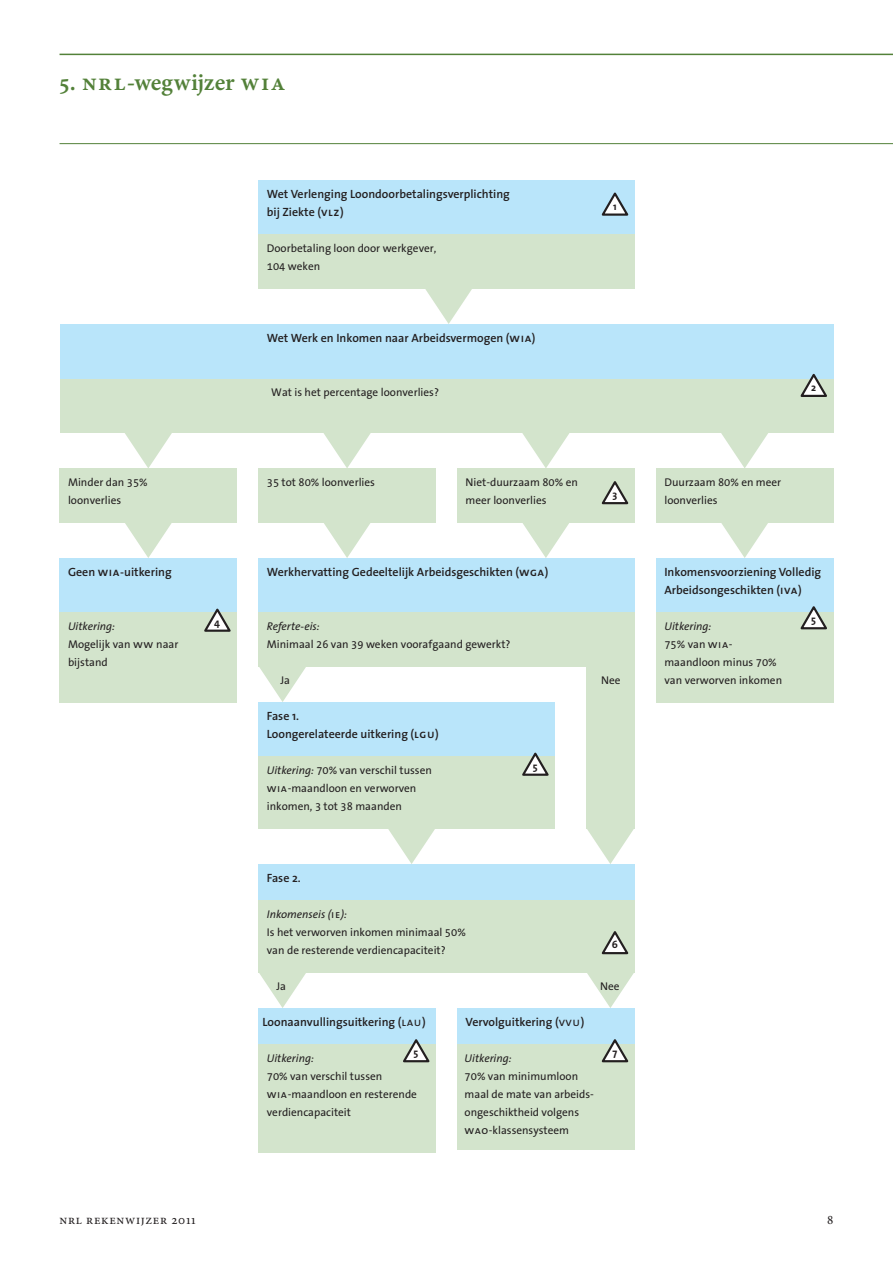
<style>
.page{position:relative;width:893px;height:1263px;background:#fff}
.page>*{position:absolute;margin:0;border:0;box-sizing:border-box;transform-origin:0 0}
.Kop_1{font:24px "Minion Pro Semibold Capt";letter-spacing:-.005em;color:#538139}
.t1{font:13.5px "Minion Pro";letter-spacing:.05em;color:#231f20}
.Tabelkop{font:600 12px/18px "The Sans";color:#231f20}
.Tabeltekst{font:11.25px/18px "The Sans OT";color:#231f20}
.Tabeltekst-2{font:italic 11.25px "The Sans";color:#231f20}
.Tabeltekst-3{font:700 10.5px "The Sans";color:#231f20}
.s1{font-family:"The Sans Semi Bold Caps";font-weight:400}
.s2{font-family:"The Sans Caps"}
.s3{font-family:"The Sans";font-style:italic}
.s4{font-family:"The Sans Caps";font-style:normal}
.s5{font-family:"The Sans Caps";font-weight:400}
</style>
<div class="page">
<div style="left:587px;top:648px;width:48px;height:180px;background:#d3e4cc"></div>
<div style="left:258px;top:180px;width:377px;height:54px;background:#b9e5fa"></div>
<div style="left:258px;top:702px;width:296px;height:54px;background:#b9e5fa"></div>
<div style="left:258px;top:558px;width:377px;height:54px;background:#b9e5fa"></div>
<div style="left:258px;top:864px;width:377px;height:36px;background:#b9e5fa"></div>
<div style="left:258px;top:1008px;width:178px;height:36px;background:#b9e5fa"></div>
<div style="left:457px;top:1008px;width:178px;height:36px;background:#b9e5fa"></div>
<div style="left:656px;top:558px;width:177px;height:54px;background:#b9e5fa"></div>
<div style="left:258px;top:900px;width:377px;height:72px;background:#d3e4cc"></div>
<div style="left:60px;top:378px;width:773px;height:54px;background:#d3e4cc"></div>
<div style="left:258px;top:756px;width:296px;height:72px;background:#d3e4cc"></div>
<div style="left:258px;top:1044px;width:178px;height:108px;background:#d3e4cc"></div>
<div style="left:60px;top:558px;width:177px;height:54px;background:#b9e5fa"></div>
<div style="left:457px;top:1044px;width:178px;height:105px;background:#d3e4cc"></div>
<div style="left:656px;top:612px;width:177px;height:90px;background:#d3e4cc"></div>
<div style="left:60px;top:612px;width:177px;height:90px;background:#d3e4cc"></div>
<div style="left:60px;top:468px;width:177px;height:54px;background:#d3e4cc"></div>
<div style="left:258px;top:468px;width:178px;height:54px;background:#d3e4cc"></div>
<div style="left:457px;top:468px;width:178px;height:54px;background:#d3e4cc"></div>
<div style="left:258px;top:612px;width:377px;height:54px;background:#d3e4cc"></div>
<div style="left:656px;top:468px;width:177px;height:54px;background:#d3e4cc"></div>
<svg style="left:586px;top:972px;width:49px;height:36px"></svg>
<svg style="left:586px;top:828px;width:49px;height:36px"></svg>
<svg style="left:258px;top:972px;width:49px;height:36px"></svg>
<svg style="left:387px;top:828px;width:49px;height:36px"></svg>
<svg style="left:124px;top:522px;width:49px;height:36px"></svg>
<svg style="left:124px;top:432px;width:49px;height:36px"></svg>
<svg style="left:323px;top:522px;width:48px;height:36px"></svg>
<svg style="left:323px;top:432px;width:48px;height:36px"></svg>
<svg style="left:424px;top:288px;width:49px;height:36px"></svg>
<svg style="left:522px;top:522px;width:48px;height:36px"></svg>
<svg style="left:522px;top:432px;width:48px;height:36px"></svg>
<svg style="left:720px;top:522px;width:49px;height:36px"></svg>
<svg style="left:720px;top:432px;width:49px;height:36px"></svg>
<svg style="left:258px;top:666px;width:49px;height:36px"></svg>
<div style="left:60px;top:324px;width:773px;height:54px;background:#b9e5fa"></div>
<div style="left:258px;top:234px;width:377px;height:54px;background:#d3e4cc"></div>
<svg style="left:601px;top:192px;width:28px;height:24px"></svg>
<svg style="left:800px;top:373px;width:27px;height:24px"></svg>
<svg style="left:601px;top:481px;width:28px;height:23px"></svg>
<svg style="left:800px;top:606px;width:27px;height:23px"></svg>
<svg style="left:522px;top:752px;width:27px;height:24px"></svg>
<svg style="left:601px;top:931px;width:28px;height:23px"></svg>
<svg style="left:601px;top:1039px;width:28px;height:23px"></svg>
<svg style="left:403px;top:1039px;width:27px;height:23px"></svg>
<svg style="left:204px;top:608px;width:27px;height:24px"></svg>
<hr style="left:60px;top:143px;width:833px;height:1px;background:#538139">
<hr style="left:60px;top:54px;width:833px;height:1px;background:#538139">
<p class="Kop_1" style="left:60px;top:68px;width:38px">5. nrl</p>
<p class="Kop_1" style="left:127px;top:68px;width:130px">-wegwijzer wia</p>
<p class="Tabelkop" style="left:267px;top:185px;width:245px">Wet Verlenging Loondoorbetalingsverplichting bij Ziekte (<span class="s1">vlz</span>)</p>
<p class="Tabeltekst-3" style="left:613px;top:197px;width:5px">1</p>
<p class="Tabeltekst" style="left:267px;top:239px;width:171px">Doorbetaling loon door werkgever,</p>
<p class="Tabeltekst" style="left:267px;top:257px;width:55px">104 weken</p>
<p class="Tabelkop" style="left:267px;top:329px;width:270px">Wet Werk en Inkomen naar Arbeidsvermogen (<span class="s1">wia</span>)</p>
<p class="Tabeltekst" style="left:271px;top:383px;width:169px">Wat is het percentage loonverlies?</p>
<p class="Tabeltekst" style="left:68px;top:473px;width:81px">Minder dan 35%</p>
<p class="Tabeltekst" style="left:68px;top:491px;width:55px">loonverlies</p>
<p class="Tabeltekst" style="left:267px;top:473px;width:110px">35 tot 80% loonverlies</p>
<p class="Tabeltekst" style="left:466px;top:473px;width:114px">Niet-duurzaam 80% en meer loonverlies</p>
<p class="Tabeltekst-3" style="left:612px;top:486px;width:6px">3</p>
<p class="Tabelkop" style="left:68px;top:563px;width:105px">Geen <span class="s1">wia</span>-uitkering</p>
<p class="Tabelkop" style="left:267px;top:563px;width:283px">Werkhervatting Gedeeltelijk Arbeidsgeschikten (<span class="s1">wga</span>)</p>
<p class="Tabeltekst-2" style="left:68px;top:617px;width:49px">Uitkering:</p>
<p class="Tabeltekst" style="left:68px;top:635px;width:112px">Mogelijk van <span class="s2">ww</span> naar bijstand</p>
<p class="Tabeltekst-3" style="left:214px;top:613px;width:7px">4</p>
<p class="Tabeltekst-2" style="left:267px;top:617px;width:54px">Referte-eis:</p>
<p class="Tabeltekst" style="left:267px;top:635px;width:245px">Minimaal 26 van 39 weken voorafgaand gewerkt?</p>
<p class="Tabeltekst" style="left:281px;top:671px;width:11px">Ja</p>
<p class="Tabeltekst" style="left:601px;top:671px;width:21px">Nee</p>
<p class="Tabelkop" style="left:267px;top:707px;width:34px">Fase 1.</p>
<p class="Tabelkop" style="left:267px;top:725px;width:173px">Loongerelateerde uitkering (<span class="s1">lgu</span>)</p>
<p class="Tabeltekst" style="left:267px;top:761px;width:167px"><span class="s3">Uitkering:</span> 70% van verschil tussen <span class="s2">wia</span>-maandloon en verworven inkomen, 3 tot 38 maanden</p>
<p class="Tabeltekst-3" style="left:533px;top:757px;width:6px">5</p>
<p class="Tabelkop" style="left:267px;top:869px;width:35px">Fase 2.</p>
<p class="Tabeltekst-2" style="left:267px;top:905px;width:82px">Inkomenseis (<span class="s4">ie</span>):</p>
<p class="Tabeltekst" style="left:267px;top:923px;width:200px">Is het verworven inkomen minimaal 50% van de resterende verdiencapaciteit?</p>
<p class="Tabeltekst-3" style="left:612px;top:936px;width:8px">6</p>
<p class="Tabeltekst" style="left:276px;top:977px;width:11px">Ja</p>
<p class="Tabeltekst" style="left:600px;top:977px;width:21px">Nee</p>
<p class="Tabelkop" style="left:263px;top:1013px;width:165px">Loonaanvullingsuitkering (<span class="s5">lau</span>)</p>
<p class="Tabelkop" style="left:466px;top:1013px;width:120px">Vervolguitkering (<span class="s5">vvu</span>)</p>
<p class="Tabeltekst-3" style="left:414px;top:1044px;width:6px">5</p>
<p class="Tabeltekst-3" style="left:612px;top:1044px;width:6px">7</p>
<p class="Tabeltekst" style="left:267px;top:1049px;width:152px"><span class="s3">Uitkering:<br></span>70% van verschil tussen <span class="s2">wia</span>-maandloon en resterende verdiencapaciteit</p>
<p class="Tabeltekst" style="left:465px;top:1049px;width:131px"><span class="s3">Uitkering:<br></span>70% van minimumloon maal de mate van arbeids-</p>
<p class="Tabeltekst" style="left:465px;top:1103px;width:116px">ongeschiktheid volgens <span class="s2">wao</span>-klassensysteem</p>
<p class="Tabeltekst-3" style="left:811px;top:379px;width:7px">2</p>
<p class="Tabeltekst" style="left:664px;top:473px;width:118px">Duurzaam 80% en meer loonverlies</p>
<p class="Tabelkop" style="left:664px;top:563px;width:158px">Inkomensvoorziening Volledig<br>Arbeidsongeschikten (<span class="s1">iva</span>)</p>
<p class="Tabeltekst-2" style="left:664px;top:617px;width:49px">Uitkering:</p>
<p class="Tabeltekst" style="left:664px;top:635px;width:119px">75% van <span class="s2">wia&shy;</span>maandloon minus 70% van verworven inkomen</p>
<p class="Tabeltekst-3" style="left:811px;top:611px;width:6px">5</p>
<p class="t1" style="left:60px;top:1212px;width:138px">nrl rekenwijzer 2011</p>
<p class="t1" style="left:827px;top:1212px;width:8px">8</p>
</div>
